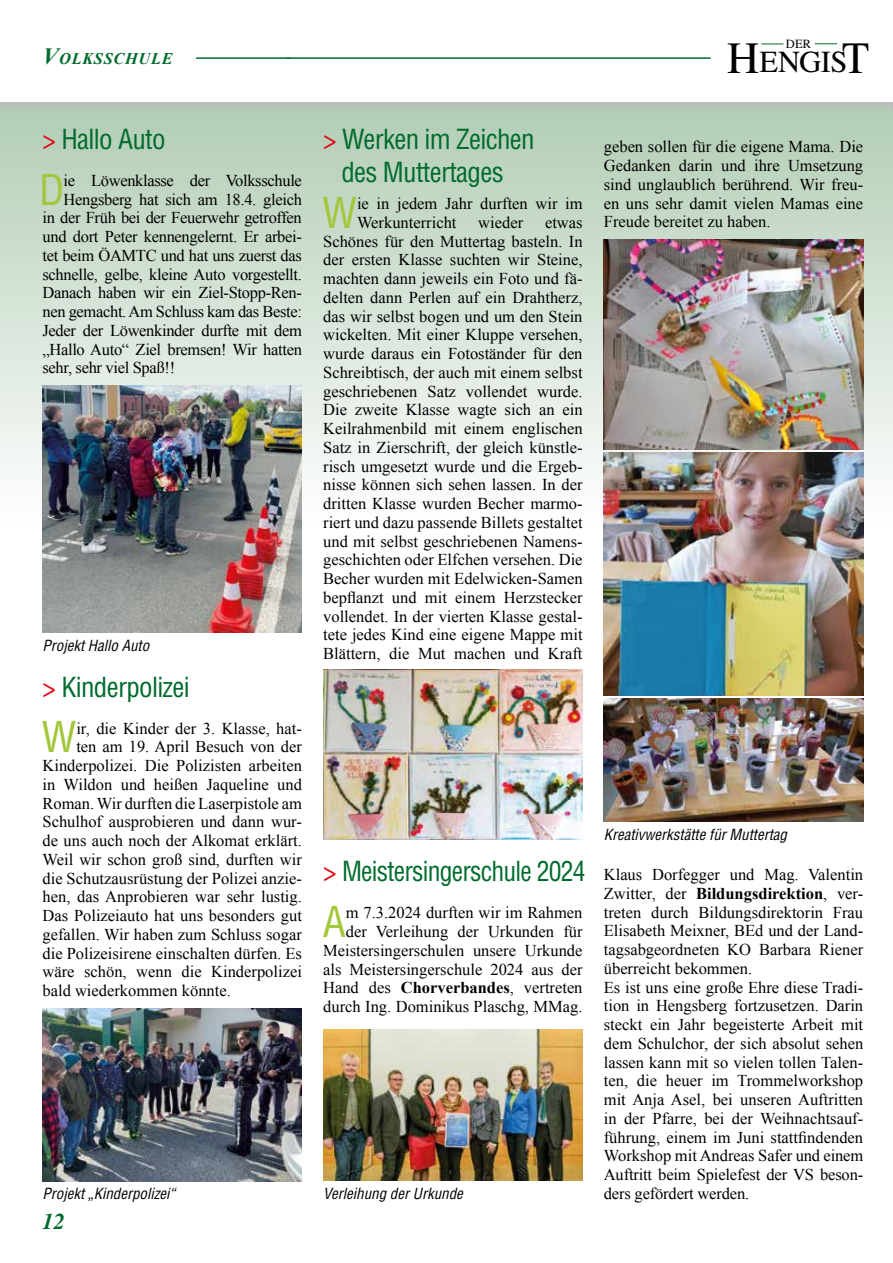
<style>
.page{position:relative;width:893px;height:1263px;background:#fff}
.page>*{position:absolute;margin:0;border:0;box-sizing:border-box;transform-origin:0 0}
.t1{font:condensed 41.55px "Helvetica CE";color:#a2c73a}
.t2{font:30.6px "Times";color:#000}
.t3{font:condensed 27px/32.4px "Helvetica CE";letter-spacing:-.025em;color:#006b2d;text-align:center}
.t4{font:condensed 27px "Helvetica CE";letter-spacing:-.025em;color:#006b2d;scale:.95 1}
.t5{font:italic 700 22.5px "Times";color:#006b2d}
.t6{font:italic 700 16.8px "Times";color:#006b2d}
.t7{font:16.5px/18.8px "Times New Roman";color:#000}
.t8{font:16.5px "Times New Roman";letter-spacing:-.02em;color:#000}
.t9{font:italic 700 16.35px "Times New Roman";letter-spacing:.045em;color:#006b2d}
.t10{font:italic condensed 15px "Helvetica CE";color:#000}
.t11{font:12.6px "Times";color:#000}
.s1{font-size:23.25px}
.s2{font-size:22.5px}
.s3{font-size:44.7px}
.s4{color:#e30613}
.s5{font-weight:700}
</style>
<div class="page">
<hr style="left:287px;top:57px;width:424px;height:2px;background:#006b2d">
<svg style="left:761px;top:44px;width:22px;height:1px"></svg>
<svg style="left:815px;top:43px;width:22px;height:1px"></svg>
<div style="left:0;top:102px;width:893px;height:425px;background:linear-gradient(to bottom,#b1ccb4,#fefeff)"></div>
<div style="left:0;top:102px;width:893px;height:9px;background:#b9c2b9"></div>
<svg style="left:892px;top:111px;width:1px;height:416px"></svg>
<hr style="left:196px;top:57px;width:93px;height:2px;background:#006b2d">
<img style="left:323px;top:1029px;width:260px;height:152px">
<img style="left:43px;top:1009px;width:259px;height:172px">
<img style="left:43px;top:385px;width:259px;height:248px">
<img style="left:604px;top:239px;width:259px;height:210px">
<img style="left:323px;top:670px;width:260px;height:169px">
<img style="left:604px;top:699px;width:259px;height:122px">
<img style="left:604px;top:452px;width:259px;height:243px">
<p class="t9" style="left:43px;top:47px;width:131px"><span class="s1">V</span>OLKSSCHULE</p>
<p class="t6" style="left:43px;top:44px;width:228px"><span class="s2">A</span>US DEM <span class="s2">G</span>EMEINDEAMT</p>
<p class="t11" style="left:786px;top:32px;width:27px">DER</p>
<h2 class="t2" style="left:727px;top:33px;width:144px"><span class="s3">H</span>ENGIS<span class="s3">T</span></h2>
<h3 class="t3" style="left:43px;top:123px;width:125px"><span class="s4">&gt;</span> Hallo Auto</h3>
<h1 class="t1" style="left:39px;top:163px;width:27px">D</h1>
<p class="t8" style="left:64px;top:169px;width:240px">ie Löwenklasse der Volksschule</p>
<p class="t8" style="left:64px;top:188px;width:240px">Hengsberg hat sich am 18.4. gleich</p>
<p class="t8" style="left:43px;top:207px;width:261px">in der Früh bei der Feuerwehr getroffen</p>
<p class="t8" style="left:43px;top:225px;width:261px">und dort Peter kennengelernt. Er arbei-</p>
<p class="t8" style="left:43px;top:244px;width:261px">tet beim ÖAMTC und hat uns zuerst das</p>
<p class="t8" style="left:43px;top:263px;width:261px">schnelle, gelbe, kleine Auto vorgestellt.</p>
<p class="t8" style="left:43px;top:282px;width:261px">Danach haben wir ein Ziel-Stopp-Ren-</p>
<p class="t8" style="left:43px;top:300px;width:261px">nen gemacht. Am Schluss kam das Beste:</p>
<p class="t8" style="left:43px;top:319px;width:261px">Jeder der Löwenkinder durfte mit dem</p>
<p class="t8" style="left:43px;top:338px;width:261px">„Hallo Auto“ Ziel bremsen! Wir hatten</p>
<p class="t8" style="left:43px;top:357px;width:134px">sehr, sehr viel Spaß!!</p>
<p class="t10" style="left:43px;top:636px;width:108px">Projekt Hallo Auto</p>
<h3 class="t3" style="left:43px;top:671px;width:149px"><span class="s4">&gt;</span> Kinderpolizei</h3>
<h1 class="t1" style="left:42px;top:711px;width:36px">W</h1>
<p class="t7" style="left:76px;top:718px;width:227px">ir, die Kinder der 3. Klasse, hat-</p>
<p class="t7" style="left:76px;top:737px;width:227px">ten am 19. April Besuch von der</p>
<p class="t7" style="left:43px;top:756px;width:261px">Kinderpolizei. Die Polizisten arbeiten</p>
<p class="t7" style="left:43px;top:775px;width:261px">in Wildon und heißen Jaqueline und</p>
<p class="t7" style="left:43px;top:793px;width:261px">Roman. Wir durften die Laserpistole am</p>
<p class="t7" style="left:43px;top:812px;width:261px">Schulhof ausprobieren und dann wur-</p>
<p class="t7" style="left:43px;top:831px;width:261px">de uns auch noch der Alkomat erklärt.</p>
<p class="t7" style="left:43px;top:850px;width:261px">Weil wir schon groß sind, durften wir</p>
<p class="t7" style="left:43px;top:868px;width:261px">die Schutzausrüstung der Polizei anzie-</p>
<p class="t7" style="left:43px;top:887px;width:261px">hen, das Anprobieren war sehr lustig.</p>
<p class="t7" style="left:43px;top:906px;width:261px">Das Polizeiauto hat uns besonders gut</p>
<p class="t7" style="left:43px;top:925px;width:261px">gefallen. Wir haben zum Schluss sogar</p>
<p class="t7" style="left:43px;top:943px;width:261px">die Polizeisirene einschalten dürfen. Es</p>
<p class="t7" style="left:43px;top:962px;width:261px">wäre schön, wenn die Kinderpolizei</p>
<p class="t7" style="left:43px;top:981px;width:190px">bald wiederkommen könnte.</p>
<p class="t10" style="left:43px;top:1184px;width:134px">Projekt „Kinderpolizei“</p>
<h3 class="t5" style="left:43px;top:1200px;width:24px">12</h3>
<h3 class="t3" style="left:323px;top:123px;width:213px"><span class="s4">&gt;</span> Werken im Zeichen des Muttertages</h3>
<h1 class="t1" style="left:322px;top:187px;width:36px">W</h1>
<p class="t7" style="left:357px;top:194px;width:227px">ie in jedem Jahr durften wir im<br>Werkunterricht</p>
<p class="t7" style="left:478px;top:213px;width:46px">wieder</p>
<p class="t7" style="left:323px;top:213px;width:261px;text-align:justify;text-indent:222px">etwas Schönes für den Muttertag basteln. In der ersten Klasse suchten wir Steine, machten dann jeweils ein Foto und fä&shy;delten dann Perlen auf ein Drahtherz, das wir selbst bogen und um den Stein wickelten. Mit einer Kluppe versehen, wurde daraus ein Fotoständer für den Schreibtisch, der auch mit einem selbst geschriebenen Satz vollendet wurde.<br>Die zweite Klasse wagte sich an ein Keilrahmenbild mit einem englischen Satz in Zierschrift, der gleich künstle&shy;risch umgesetzt wurde und die Ergeb&shy;nisse können sich sehen lassen. In der dritten Klasse wurden Becher marmo&shy;riert und dazu passende Billets gestaltet und mit selbst geschriebenen Namens&shy;geschichten oder Elfchen versehen. Die Becher wurden mit Edelwicken-Samen bepflanzt und mit einem Herzstecker vollendet. In der vierten Klasse gestal&shy;tete jedes Kind eine eigene Mappe mit Blättern, die Mut machen und Kraft</p>
<p class="t7" style="left:604px;top:137px;width:261px;text-align:justify">geben sollen für die eigene Mama. Die Gedanken darin und ihre Umsetzung sind unglaublich berührend. Wir freu&shy;en uns sehr damit vielen Mamas eine Freude bereitet zu haben.</p>
<h3 class="t4" style="left:323px;top:854px;width:278px"><span class="s4">&gt;</span> Meistersingerschule 2024</h3>
<h1 class="t1" style="left:323px;top:896px;width:25px">A</h1>
<p class="t7" style="left:323px;top:903px;width:261px;text-align:right">m 7.3.2024 durften wir im Rahmen der Verleihung der Urkunden für Meistersingerschulen unsere Urkunde als Meistersingerschule 2024 aus der Hand des <span class="s5">Chorverbandes</span>, vertreten durch Ing. Dominikus Plaschg, MMag.</p>
<p class="t10" style="left:323px;top:1184px;width:141px">Verleihung der Urkunde</p>
<p class="t10" style="left:604px;top:825px;width:185px">Kreativwerkstätte für Muttertag</p>
<p class="t7" style="left:604px;top:865px;width:261px">Klaus Dorfegger und Mag. Valentin Zwitter, der <span class="s5">Bildungsdirektion</span>, ver&shy;treten durch Bildungsdirektorin Frau Elisabeth Meixner, BEd und der Land&shy;tagsabgeordneten KO Barbara Riener überreicht bekommen.<br>Es ist uns eine große Ehre diese Tradi&shy;tion in Hengsberg fortzusetzen. Darin steckt ein Jahr begeisterte Arbeit mit dem Schulchor, der sich absolut sehen lassen kann mit so vielen tollen Talen&shy;ten, die heuer im Trommelworkshop mit Anja Asel, bei unseren Auftritten in der Pfarre, bei der Weihnachtsauf&shy;führung, einem im Juni stattfindenden Workshop mit Andreas Safer und einem Auftritt beim Spielefest der VS beson&shy;ders gefördert werden.</p>
</div>
